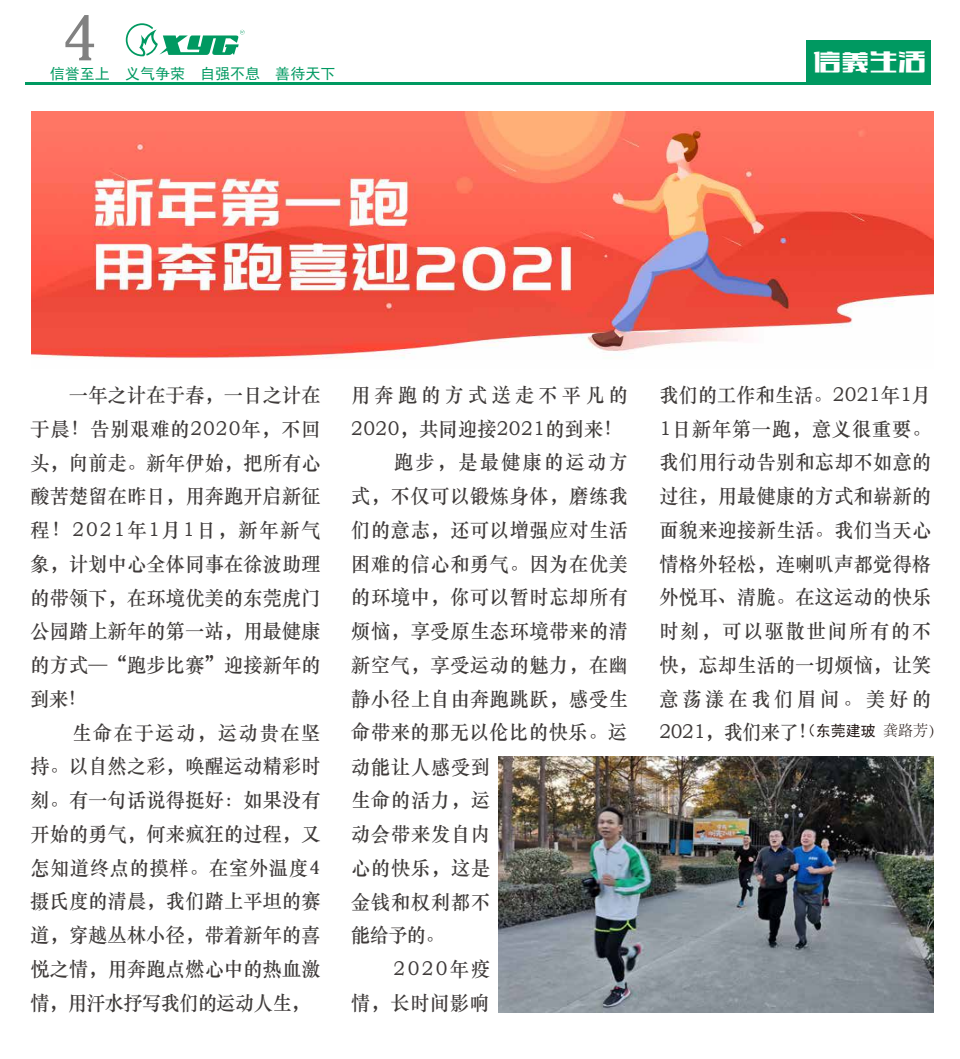
<style>
.page{position:relative;width:960px;height:1059px;background:#fff}
.page>*{position:absolute;margin:0;border:0;box-sizing:border-box;transform-origin:0 0}
.t1{font:65.5px "ST Zhongsong";color:#818181}
.t2{font:28.25px "FZCTHFW GB1 0";color:#fff}
.t3{font:20px/33.8px "ST Zhongsong";letter-spacing:.04em;color:#3e3a39;scale:.95 1}
.t4{font:20px/33.8px "ST Zhongsong";letter-spacing:.02em;color:#3e3a39;scale:.95 1}
.t5{font:15px "Sim Hei";color:#009961}
.t6{font:15px "Sim Hei";color:#231815}
.s1{font-family:"FZCTHJW GB1 0"}
.s2{font-family:"Adobe Song Std";font-weight:300}
</style>
<div class="page">
<div style="left:807px;top:41px;width:124px;height:41px;background:#009961"></div>
<hr style="left:25px;top:82px;width:906px;height:3px;background:#009961">
<svg style="left:126px;top:23px;width:119px;height:33px"></svg>
<img style="left:499px;top:757px;width:435px;height:255px">
<img style="left:32px;top:112px;width:902px;height:247px">
<h1 class="t1" style="left:47px;top:-6px;width:67px">４</h1>
<p class="t5" style="left:50px;top:66px;width:287px">信誉至上 义气争荣 自强不息 善待天下</p>
<h2 class="t2" style="left:813px;top:47px;width:115px">信义<span class="s1">生活</span></h2>
<p class="t4" style="left:30px;top:377px;width:307px">　　一年之计在于春，一日之计在于晨！告别艰难的2020年，不回头，向前走。新年伊始，把所有心酸苦楚留在昨日，用奔跑开启新征程！2021年1月1日，新年新气象，计划中心全体同事在徐波助理的带领下，在环境优美的东莞虎门公园踏上新年的第一站，用最健康的方式—“跑步比赛”迎接新年的到来！<br>　　生命在于运动，运动贵在坚持。以自然之彩，唤醒运动精彩时刻。有一句话说得挺好：如果没有开始的勇气，何来疯狂的过程，又怎知道终点的摸样。在室外温度4摄氏度的清晨，我们踏上平坦的赛道，穿越丛林小径，带着新年的喜悦之情，用奔跑点燃心中的热血激情，用汗水抒写我们的运动人生，</p>
<p class="t3" style="left:351px;top:377px;width:293px">用奔跑的方式送走不平凡的<br>2020，共同迎接2021的到来！　　跑步，是最健康的运动方式，不仅可以锻炼身体，磨练我们的意志，还可以增强应对生活困难的信心和勇气。因为在优美的环境中，你可以暂时忘却所有烦恼，享受原生态环境带来的清新空气，享受运动的魅力，在幽静小径上自由奔跑跳跃，感受生命带来的那无以伦比的快乐。运动能让人感受到<br>生命的活力，运<br>动会带来发自内<br>心的快乐，这是<br>金钱和权利都不<br>能给予的。<br>　　2020年疫<br>情，长时间影响</p>
<p class="t3" style="left:660px;top:377px;width:287px;text-align:justify">我们的工作和生活。2021年1月1日新年第一跑，意义很重要。我们用行动告别和忘却不如意的过往，用最健康的方式和崭新的面貌来迎接新生活。我们当天心情格外轻松，连喇叭声都觉得格外悦耳、清脆。在这运动的快乐时刻，可以驱散世间所有的不快，忘却生活的一切烦恼，让笑意荡漾在我们眉间。美好的2021，我们来了！</p>
<p class="t6" style="left:801px;top:723px;width:144px">（东莞建玻 <span class="s2">龚路芳）</span></p>
</div>
